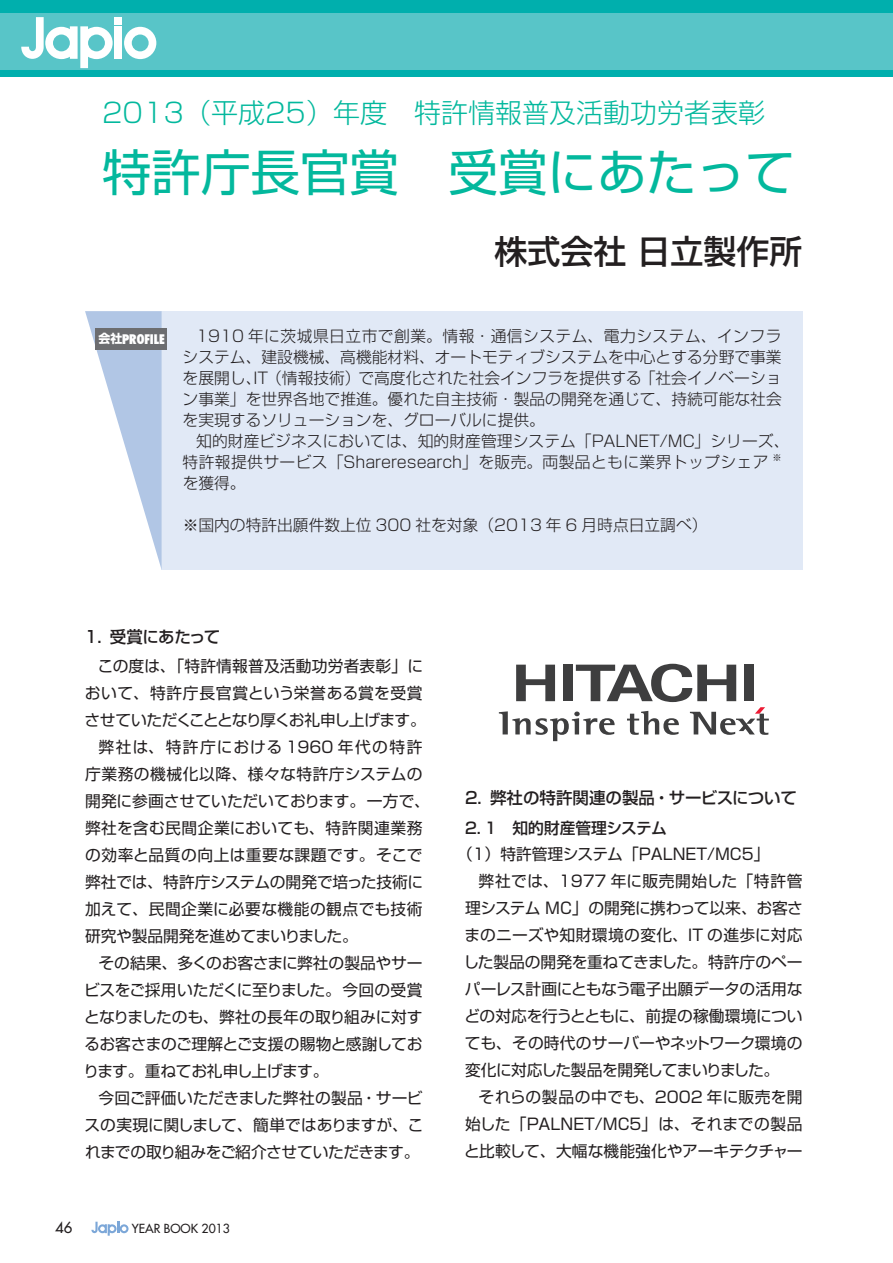
<style>
.page{position:relative;width:893px;height:1263px;background:#fff}
.page>*{position:absolute;margin:0;border:0;box-sizing:border-box;transform-origin:0 0}
.t1{font:49.5px "Shin Go Pro";color:#03b89d}
.t2{font:500 33px "Shin Go Pro";color:#231f20}
.t3{font:300 27px "Shin Go Pro";color:#03b89d}
.t4{font:500 16.5px "Shin Go Pro";letter-spacing:-.005em;color:#231f20}
.t5{font:500 16.5px "Shin Go Pro";letter-spacing:-.035em;color:#231f20}
.t6{font:300 15.75px/21px "Shin Go Pro";color:#231f20;text-align:justify}
.t7{font:15.75px "Shin Go Pro";color:#231f20}
.t8{font:15.75px "Shin Go Pro";letter-spacing:-.02em;color:#231f20}
.t9{font:15.75px "Shin Go Pro";letter-spacing:-.03em;color:#231f20}
.t10{font:15.75px "Shin Go Pro";letter-spacing:-.035em;color:#231f20}
.t11{font:15.75px "Shin Go Pro";letter-spacing:.03em;color:#231f20}
.t12{font:15.75px "Shin Go Pro";letter-spacing:.025em;color:#231f20}
.t13{font:15.75px "Shin Go Pro";letter-spacing:-.07em;color:#231f20}
.t14{font:15.75px "Shin Go Pro";letter-spacing:.02em;color:#231f20}
.t15{font:15.75px "Shin Go Pro";letter-spacing:.04em;color:#231f20}
.t16{font:15.75px "Shin Go Pro";letter-spacing:.035em;color:#231f20}
.t17{font:15.75px "Shin Go Pro";letter-spacing:-.04em;color:#231f20}
.t18{font:15.75px "Shin Go Pro";letter-spacing:.085em;color:#231f20}
.t19{font:500 15.75px "Shin Go Pro";color:#231f20}
.t20{font:500 15px "Futura Std";color:#231f20}
.t21{font:900 condensed 13.5px "Futura BT";color:#fff}
.t22{font:500 12.15px "Futura Std";color:#231f20}
.t23{font:300 9.15px "Shin Go Pro";color:#231f20}
.s1{font-family:"Shin Go Pr 5";font-weight:700;font-stretch:normal;font-size:12px}
</style>
<div class="page">
<svg style="left:91px;top:1222px;width:38px;height:14px"></svg>
<div style="left:0;top:0;width:893px;height:77px;background:#58c5c8"></div>
<div style="left:0;top:0;width:893px;height:13px;background:#00afad"></div>
<div style="left:0;top:70px;width:893px;height:7px;background:#00afad"></div>
<div style="left:114px;top:26px;width:8px;height:33px;background:#fff"></div>
<div style="left:114px;top:17px;width:8px;height:7px;background:#fff"></div>
<svg style="left:21px;top:17px;width:92px;height:51px"></svg>
<svg style="left:124px;top:27px;width:32px;height:32px"></svg>
<svg style="left:499px;top:664px;width:270px;height:77px"></svg>
<div style="left:162px;top:311px;width:641px;height:259px;background:#e1e9f6"></div>
<svg style="left:85px;top:311px;width:77px;height:259px"></svg>
<div style="left:96px;top:328px;width:71px;height:22px;background:#6c6d70"></div>
<h3 class="t3" style="left:102px;top:91px;width:664px">2013（平成25）年度　特許情報普及活動功労者表彰</h3>
<h1 class="t1" style="left:102px;top:132px;width:694px">特許庁長官賞　受賞にあたって</h1>
<h2 class="t2" style="left:495px;top:225px;width:309px">株式会社 日立製作所</h2>
<p class="t21" style="left:99px;top:331px;width:68px"><span class="s1">会社</span>PROFILE</p>
<p class="t6" style="left:183px;top:324px;width:601px;text-indent:14px">1910 年に茨城県日立市で創業。情報・通信システム、電力システム、インフラシステム、建設機械、高機能材料、オートモティブシステムを中心とする分野で事業を展開し、IT（情報技術）で高度化された社会インフラを提供する「社会イノベーション事業」を世界各地で推進。優れた自主技術・製品の開発を通じて、持続可能な社会を実現するソリューションを、グローバルに提供。</p>
<p class="t6" style="left:183px;top:429px;width:608px;text-indent:14px">知的財産ビジネスにおいては、知的財産管理システム「PALNET/MC」シリーズ、特許報提供サービス「Shareresearch」を販売。両製品ともに業界トップシェア</p>
<p class="t23" style="left:772px;top:449px;width:11px">※</p>
<p class="t6" style="left:183px;top:471px;width:64px">を獲得。</p>
<p class="t6" style="left:183px;top:513px;width:526px">※国内の特許出願件数上位 300 社を対象（2013 年 6 月時点日立調べ）</p>
<p class="t5" style="left:83px;top:623px;width:139px">１．受賞にあたって</p>
<p class="t7" style="left:98px;top:653px;width:327px">この度は、「特許情報普及活動功労者表彰」に</p>
<p class="t15" style="left:85px;top:680px;width:339px">おいて、特許庁長官賞という栄誉ある賞を受賞</p>
<p class="t13" style="left:85px;top:707px;width:343px">させていただくこととなり厚くお礼申し上げます。</p>
<p class="t18" style="left:99px;top:734px;width:325px">弊社は、特許庁における 1960 年代の特許</p>
<p class="t16" style="left:85px;top:761px;width:339px">庁業務の機械化以降、様々な特許庁システムの</p>
<p class="t7" style="left:85px;top:788px;width:346px">開発に参画させていただいております。一方で、</p>
<p class="t11" style="left:85px;top:815px;width:339px">弊社を含む民間企業においても、特許関連業務</p>
<p class="t12" style="left:85px;top:842px;width:339px">の効率と品質の向上は重要な課題です。そこで</p>
<p class="t8" style="left:85px;top:869px;width:340px">弊社では、特許庁システムの開発で培った技術に</p>
<p class="t11" style="left:85px;top:896px;width:339px">加えて、民間企業に必要な機能の観点でも技術</p>
<p class="t9" style="left:85px;top:923px;width:274px">研究や製品開発を進めてまいりました。</p>
<p class="t7" style="left:99px;top:950px;width:325px">その結果、多くのお客さまに弊社の製品やサー</p>
<p class="t8" style="left:84px;top:977px;width:340px">ビスをご採用いただくに至りました。今回の受賞</p>
<p class="t7" style="left:84px;top:1004px;width:340px">となりましたのも、弊社の長年の取り組みに対す</p>
<p class="t10" style="left:84px;top:1031px;width:340px">るお客さまのご理解とご支援の賜物と感謝してお</p>
<p class="t9" style="left:84px;top:1058px;width:246px">ります。重ねてお礼申し上げます。</p>
<p class="t7" style="left:99px;top:1085px;width:326px">今回ご評価いただきました弊社の製品・サービ</p>
<p class="t7" style="left:85px;top:1112px;width:340px">スの実現に関しまして、簡単ではありますが、こ</p>
<p class="t10" style="left:85px;top:1139px;width:336px">れまでの取り組みをご紹介させていただきます。</p>
<p class="t20" style="left:55px;top:1218px;width:19px">46</p>
<p class="t22" style="left:132px;top:1220px;width:100px">YEAR BOOK 2013</p>
<p class="t4" style="left:463px;top:784px;width:336px">２．弊社の特許関連の製品・サービスについて</p>
<p class="t19" style="left:463px;top:814px;width:205px">２.１　知的財産管理システム</p>
<p class="t7" style="left:457px;top:841px;width:314px">（１）特許管理システム「PALNET/MC5」</p>
<p class="t12" style="left:479px;top:868px;width:325px">弊社では、1977 年に販売開始した「特許管</p>
<p class="t9" style="left:465px;top:895px;width:339px">理システム MC」の開発に携わって以来、お客さ</p>
<p class="t14" style="left:465px;top:922px;width:339px">まのニーズや知財環境の変化、IT の進歩に対応</p>
<p class="t7" style="left:463px;top:949px;width:341px">した製品の開発を重ねてきました。特許庁のペー</p>
<p class="t8" style="left:465px;top:976px;width:339px">パーレス計画にともなう電子出願データの活用な</p>
<p class="t8" style="left:464px;top:1003px;width:340px">どの対応を行うとともに、前提の稼働環境につい</p>
<p class="t7" style="left:465px;top:1030px;width:339px">ても、その時代のサーバーやネットワーク環境の</p>
<p class="t17" style="left:465px;top:1057px;width:316px">変化に対応した製品を開発してまいりました。</p>
<p class="t7" style="left:479px;top:1084px;width:325px">それらの製品の中でも、2002 年に販売を開</p>
<p class="t7" style="left:465px;top:1111px;width:339px">始した「PALNET/MC5」は、それまでの製品</p>
<p class="t7" style="left:464px;top:1138px;width:340px">と比較して、大幅な機能強化やアーキテクチャー</p>
</div>
